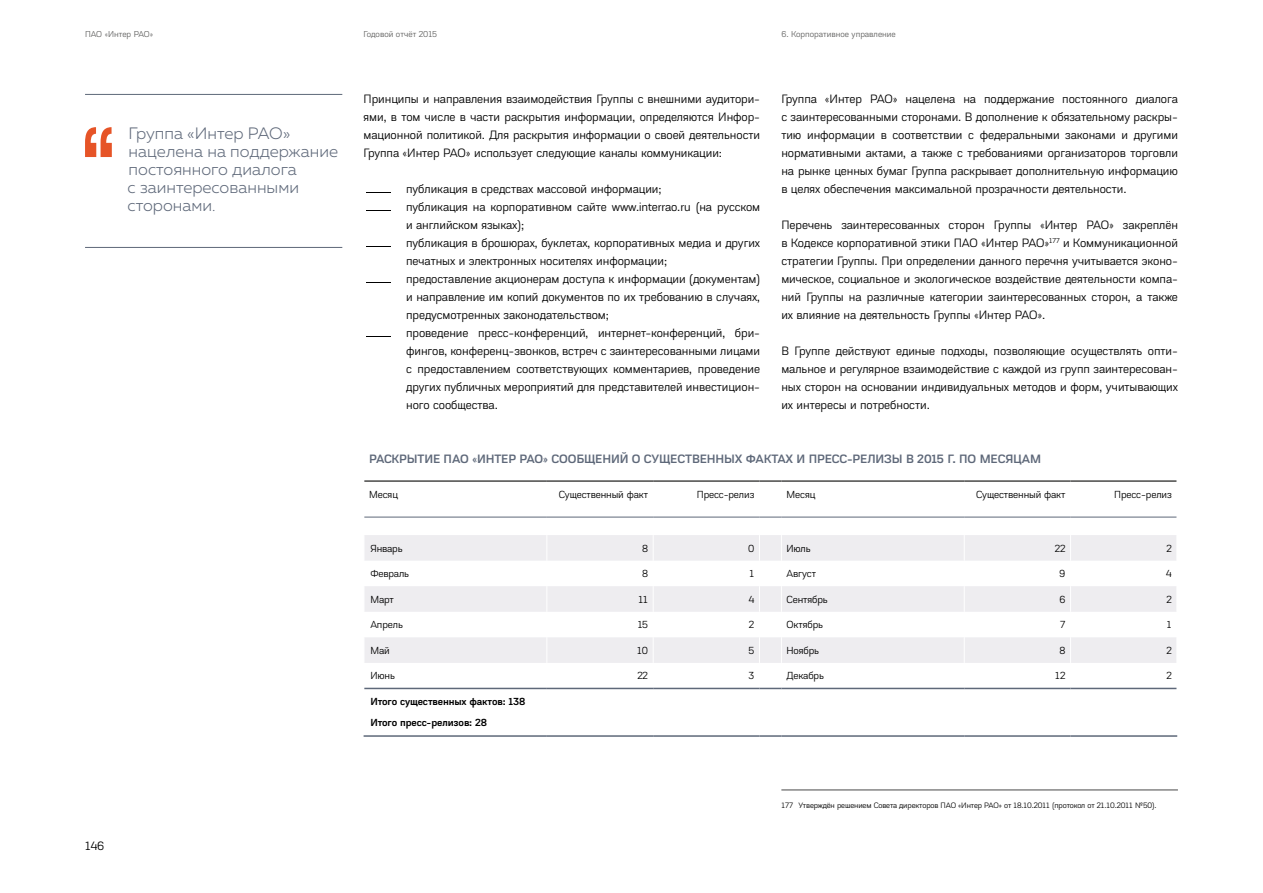
<style>
.page{position:relative;width:1263px;height:893px;background:#fff}
.page>*{position:absolute;margin:0;border:0;box-sizing:border-box;transform-origin:0 0}
.ar15_6p_quote{font:116.25px "Akzentica 4 F Medium";color:#e65427;scale:.75 1}
.ar15_6p_quote-2{font:300 16.5px/18px "Muller";color:#5e6879}
.ar15_base_text{font:12.75px/18px "Akzentica 4 F";letter-spacing:-.005em;color:#000;text-align:justify}
.ar15_base_text-2{font:12.75px/18px "Akzentica 4 F";letter-spacing:-.005em;color:#000;scale:4 1}
.ar15___table_header{font:700 12.75px "Akzentica 4 F Semi";letter-spacing:-.01em;color:#5e6879}
.ar15___table_text_le{font:10.8px "Akzentica 4 F";letter-spacing:-.01em;color:#000}
.ar15___table_text{font:10.8px "Akzentica 4 F";letter-spacing:-.01em;color:#000}
.ar15___table_text_le-2{font:700 10.8px "Akzentica 4 F Semi";letter-spacing:-.01em;color:#000}
.ar15___table_text_ri{font:10.8px "Akzentica 4 F";color:#000}
.t1{font:9px "Akzentica 4 F";color:#626261}
.ar15_footnote{font:8.25px "Akzentica 4 F";letter-spacing:-.01em;color:#000}
</style>
<div class="page">
<svg style="left:365px;top:535px;width:811px;height:128px;fill:#eeedf0"></svg>
<svg style="left:546px;top:535px;width:1px;height:153px"></svg>
<svg style="left:653px;top:535px;width:1px;height:153px"></svg>
<svg style="left:964px;top:535px;width:1px;height:153px"></svg>
<svg style="left:1070px;top:535px;width:1px;height:153px"></svg>
<hr style="left:364px;top:480px;width:183px;height:2px;background:#484847">
<hr style="left:547px;top:480px;width:106px;height:2px;background:#484847">
<hr style="left:653px;top:480px;width:106px;height:2px;background:#484847">
<hr style="left:759px;top:480px;width:22px;height:2px;background:#484847">
<hr style="left:781px;top:480px;width:183px;height:2px;background:#484847">
<hr style="left:964px;top:480px;width:106px;height:2px;background:#484847">
<hr style="left:1070px;top:480px;width:106px;height:2px;background:#484847">
<hr style="left:364px;top:735px;width:183px;height:2px;background:#5e6879">
<hr style="left:547px;top:735px;width:106px;height:2px;background:#5e6879">
<hr style="left:653px;top:735px;width:106px;height:2px;background:#5e6879">
<hr style="left:759px;top:735px;width:22px;height:2px;background:#5e6879">
<hr style="left:781px;top:735px;width:183px;height:2px;background:#5e6879">
<hr style="left:964px;top:735px;width:106px;height:2px;background:#5e6879">
<hr style="left:1070px;top:735px;width:107px;height:2px;background:#5e6879">
<hr style="left:364px;top:517px;width:183px;height:1px;background:#5e6879">
<hr style="left:547px;top:517px;width:106px;height:1px;background:#5e6879">
<hr style="left:653px;top:517px;width:106px;height:1px;background:#5e6879">
<hr style="left:781px;top:517px;width:183px;height:1px;background:#5e6879">
<hr style="left:964px;top:517px;width:106px;height:1px;background:#5e6879">
<hr style="left:1070px;top:517px;width:106px;height:1px;background:#5e6879">
<hr style="left:364px;top:688px;width:183px;height:1px;background:#5e6879">
<hr style="left:547px;top:688px;width:106px;height:1px;background:#5e6879">
<hr style="left:653px;top:688px;width:106px;height:1px;background:#5e6879">
<svg style="left:759px;top:517px;width:23px;height:172px"></svg>
<hr style="left:781px;top:688px;width:183px;height:1px;background:#5e6879">
<hr style="left:964px;top:688px;width:106px;height:1px;background:#5e6879">
<hr style="left:1070px;top:688px;width:106px;height:1px;background:#5e6879">
<hr style="left:781px;top:790px;width:397px;height:1px;background:#484847">
<hr style="left:85px;top:94px;width:257px;height:1px;background:#5e6879">
<hr style="left:85px;top:247px;width:257px;height:1px;background:#5e6879">
<p class="t1" style="left:85px;top:27px;width:70px">ПАО «Интер РАО»</p>
<p class="t1" style="left:364px;top:27px;width:75px">Годовой отчёт 2015</p>
<p class="t1" style="left:781px;top:27px;width:116px">6. Корпоративное управление</p>
<p class="ar15_6p_quote" style="left:80px;top:79px;width:51px">“</p>
<p class="ar15_6p_quote-2" style="left:128px;top:124px;width:212px">Группа «Интер РАО» нацелена на поддержание постоянного диалога<br>с заинтересованными сторонами.</p>
<p class="ar15_base_text" style="left:364px;top:89px;width:398px">Принципы и направления взаимодействия Группы с внешними аудитори&shy;ями, в том числе в части раскрытия информации, определяются Инфор&shy;мационной политикой. Для раскрытия информации о своей деятельности Группа «Интер РАО» использует следующие каналы коммуникации:</p>
<p class="ar15_base_text-2" style="left:364px;top:179px;width:76px">_ публикация в средствах массовой информации;</p>
<p class="ar15_base_text-2" style="left:406px;top:197px;width:90px;text-indent:-43px">_ публикация на корпоративном сайте www.interrao.ru (на русском и английском языках);</p>
<p class="ar15_base_text-2" style="left:406px;top:233px;width:90px;text-indent:-43px">_ публикация в брошюрах, буклетах, корпоративных медиа и других печатных и электронных носителях информации;</p>
<p class="ar15_base_text-2" style="left:406px;top:269px;width:90px;text-align:justify;text-indent:-43px">_ предоставление акционерам доступа к информации (документам) и направление им копий документов по их требованию в случаях, предусмотренных законодательством;</p>
<p class="ar15_base_text-2" style="left:406px;top:323px;width:90px;text-align:justify;text-indent:-43px">_ проведение пресс-конференций, интернет-конференций, бри&shy;фингов, конференц-звонков, встреч с заинтересованными лицами с предоставлением соответствующих комментариев, проведение других публичных мероприятий для представителей инвестицион&shy;ного сообщества.</p>
<p class="ar15_base_text" style="left:781px;top:89px;width:398px">Группа «Интер РАО» нацелена на поддержание постоянного диалога с заинтересованными сторонами. В дополнение к обязательному раскры&shy;тию информации в соответствии с федеральными законами и другими нормативными актами, а также с требованиями организаторов торговли на рынке ценных бумаг Группа раскрывает дополнительную информацию в целях обеспечения максимальной прозрачности деятельности.</p>
<p class="ar15_base_text" style="left:781px;top:215px;width:398px">Перечень заинтересованных сторон Группы «Интер РАО» закреплён в Кодексе корпоративной этики ПАО «Интер РАО»<sup>177</sup> и Коммуникационной стратегии Группы. При определении данного перечня учитывается эконо&shy;мическое, социальное и экологическое воздействие деятельности компа&shy;ний Группы на различные категории заинтересованных сторон, а также их влияние на деятельность Группы «Интер РАО».</p>
<p class="ar15_base_text" style="left:781px;top:341px;width:398px">В Группе действуют единые подходы, позволяющие осуществлять опти&shy;мальное и регулярное взаимодействие с каждой из групп заинтересован&shy;ных сторон на основании индивидуальных методов и форм, учитывающих их интересы и потребности.</p>
<p class="ar15___table_header" style="left:369px;top:449px;width:674px">РАСКРЫТИЕ ПАО «ИНТЕР РАО» СООБЩЕНИЙ О СУЩЕСТВЕННЫХ ФАКТАХ И ПРЕСС-РЕЛИЗЫ В 2015 Г. ПО МЕСЯЦАМ</p>
<p class="ar15___table_text_le" style="left:369px;top:486px;width:30px">Месяц</p>
<p class="ar15___table_text" style="left:559px;top:486px;width:91px">Существенный факт</p>
<p class="ar15___table_text" style="left:697px;top:486px;width:59px">Пресс-релиз</p>
<p class="ar15___table_text_le" style="left:786px;top:486px;width:30px">Месяц</p>
<p class="ar15___table_text" style="left:976px;top:486px;width:91px">Существенный факт</p>
<p class="ar15___table_text" style="left:1114px;top:486px;width:59px">Пресс-релиз</p>
<p class="ar15___table_text_le" style="left:370px;top:540px;width:34px">Январь</p>
<p class="ar15___table_text" style="left:642px;top:540px;width:8px">8</p>
<p class="ar15___table_text_ri" style="left:748px;top:540px;width:8px">0</p>
<p class="ar15___table_text_le" style="left:786px;top:540px;width:26px">Июль</p>
<p class="ar15___table_text" style="left:1055px;top:540px;width:12px">22</p>
<p class="ar15___table_text_ri" style="left:1166px;top:540px;width:7px">2</p>
<p class="ar15___table_text_le" style="left:370px;top:565px;width:40px">Февраль</p>
<p class="ar15___table_text" style="left:642px;top:565px;width:8px">8</p>
<p class="ar15___table_text_ri" style="left:749px;top:565px;width:6px">1</p>
<p class="ar15___table_text_le" style="left:786px;top:565px;width:31px">Август</p>
<p class="ar15___table_text" style="left:1059px;top:565px;width:7px">9</p>
<p class="ar15___table_text_ri" style="left:1166px;top:565px;width:7px">4</p>
<p class="ar15___table_text_le" style="left:370px;top:591px;width:25px">Март</p>
<p class="ar15___table_text" style="left:638px;top:591px;width:11px">11</p>
<p class="ar15___table_text_ri" style="left:749px;top:591px;width:7px">4</p>
<p class="ar15___table_text_le" style="left:786px;top:591px;width:43px">Сентябрь</p>
<p class="ar15___table_text" style="left:1059px;top:591px;width:7px">6</p>
<p class="ar15___table_text_ri" style="left:1166px;top:591px;width:7px">2</p>
<p class="ar15___table_text_le" style="left:370px;top:617px;width:34px">Апрель</p>
<p class="ar15___table_text" style="left:638px;top:617px;width:12px">15</p>
<p class="ar15___table_text_ri" style="left:749px;top:617px;width:7px">2</p>
<p class="ar15___table_text_le" style="left:786px;top:617px;width:38px">Октябрь</p>
<p class="ar15___table_text" style="left:1060px;top:617px;width:7px">7</p>
<p class="ar15___table_text_ri" style="left:1167px;top:617px;width:6px">1</p>
<p class="ar15___table_text_le" style="left:370px;top:642px;width:21px">Май</p>
<p class="ar15___table_text" style="left:637px;top:642px;width:12px">10</p>
<p class="ar15___table_text_ri" style="left:749px;top:642px;width:7px">5</p>
<p class="ar15___table_text_le" style="left:786px;top:642px;width:34px">Ноябрь</p>
<p class="ar15___table_text" style="left:1059px;top:642px;width:8px">8</p>
<p class="ar15___table_text_ri" style="left:1166px;top:642px;width:7px">2</p>
<p class="ar15___table_text_le" style="left:370px;top:668px;width:26px">Июнь</p>
<p class="ar15___table_text" style="left:637px;top:668px;width:12px">22</p>
<p class="ar15___table_text_ri" style="left:749px;top:668px;width:7px">3</p>
<p class="ar15___table_text_le" style="left:786px;top:668px;width:39px">Декабрь</p>
<p class="ar15___table_text" style="left:1055px;top:668px;width:12px">12</p>
<p class="ar15___table_text_ri" style="left:1166px;top:668px;width:7px">2</p>
<p class="ar15___table_text_le-2" style="left:370px;top:693px;width:157px">Итого существенных фактов: 138</p>
<p class="ar15___table_text_le-2" style="left:370px;top:714px;width:118px">Итого пресс-релизов: 28</p>
<p class="ar15_base_text" style="left:85px;top:836px;width:21px">146</p>
<p class="ar15_footnote" style="left:781px;top:799px;width:377px">177 Утверждён решением Совета директоров ПАО «Интер РАО» от 18.10.2011 (протокол от 21.10.2011 № 50).</p>
</div>
